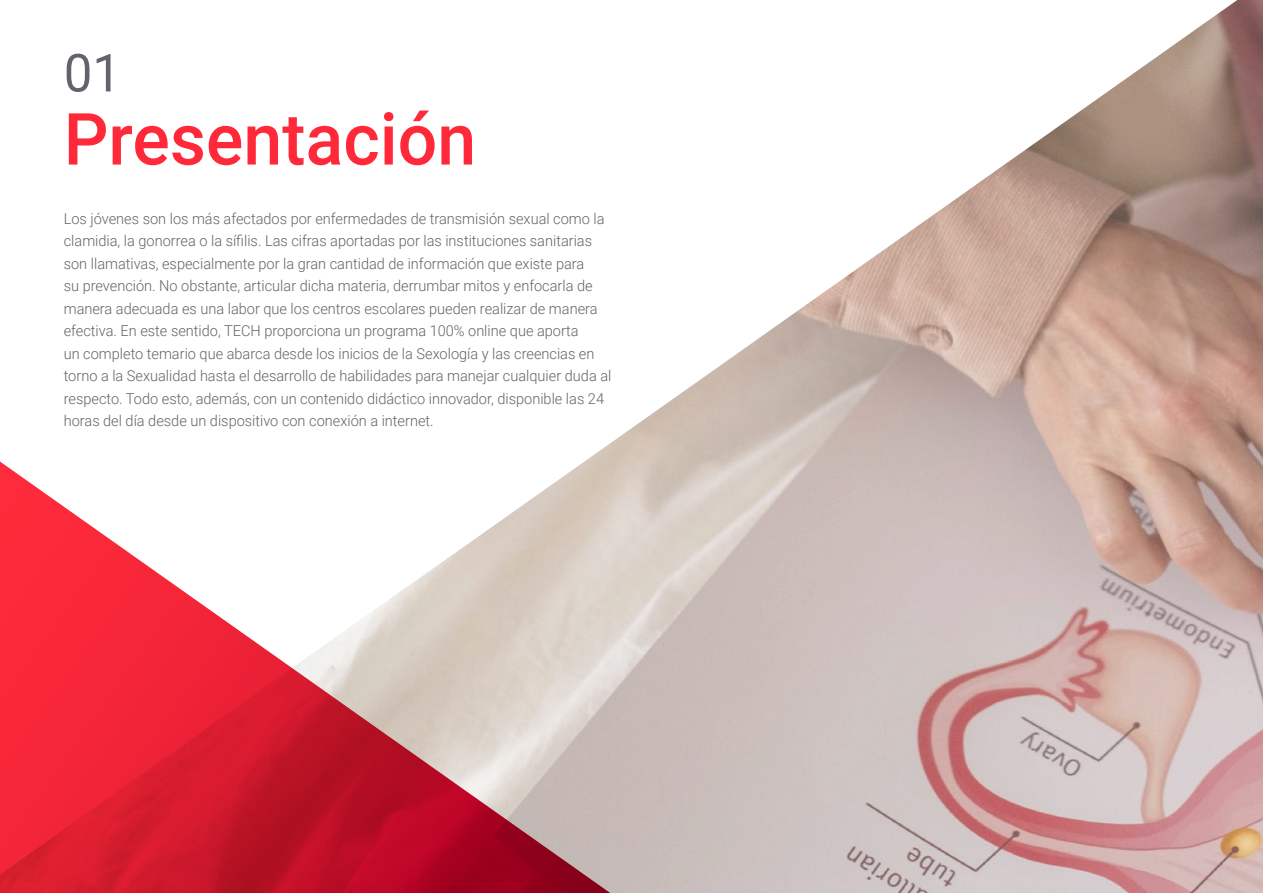
<style>
.page{position:relative;width:1263px;height:893px;background:#fff}
.page>*{position:absolute;margin:0;border:0;box-sizing:border-box;transform-origin:0 0}
.t1{font:500 72px "Roboto";color:#ff293a}
.t2{font:52.5px "Roboto";color:#61646a}
.t3{font:300 15px/22.5px "Roboto";color:#61646a}
</style>
<div class="page">
<img style="left:607px;top:0;width:656px;height:893px">
<svg style="left:0;top:446px;width:640px;height:447px"></svg>
<h2 class="t2" style="left:64px;top:36px;width:59px">01</h2>
<h1 class="t1" style="left:64px;top:89px;width:414px">Presentación</h1>
<p class="t3" style="left:64px;top:207px;width:549px">Los jóvenes son los más afectados por enfermedades de transmisión sexual como la clamidia, la gonorrea o la sífilis. Las cifras aportadas por las instituciones sanitarias son llamativas, especialmente por la gran cantidad de información que existe para<br>su prevención. No obstante, articular dicha materia, derrumbar mitos y enfocarla de manera adecuada es una labor que los centros escolares pueden realizar de manera efectiva. En este sentido, TECH proporciona un programa 100% online que aporta<br>un completo temario que abarca desde los inicios de la Sexología y las creencias en torno a la Sexualidad hasta el desarrollo de habilidades para manejar cualquier duda al respecto. Todo esto, además, con un contenido didáctico innovador, disponible las 24 horas del día desde un dispositivo con conexión a internet.</p>
</div>
